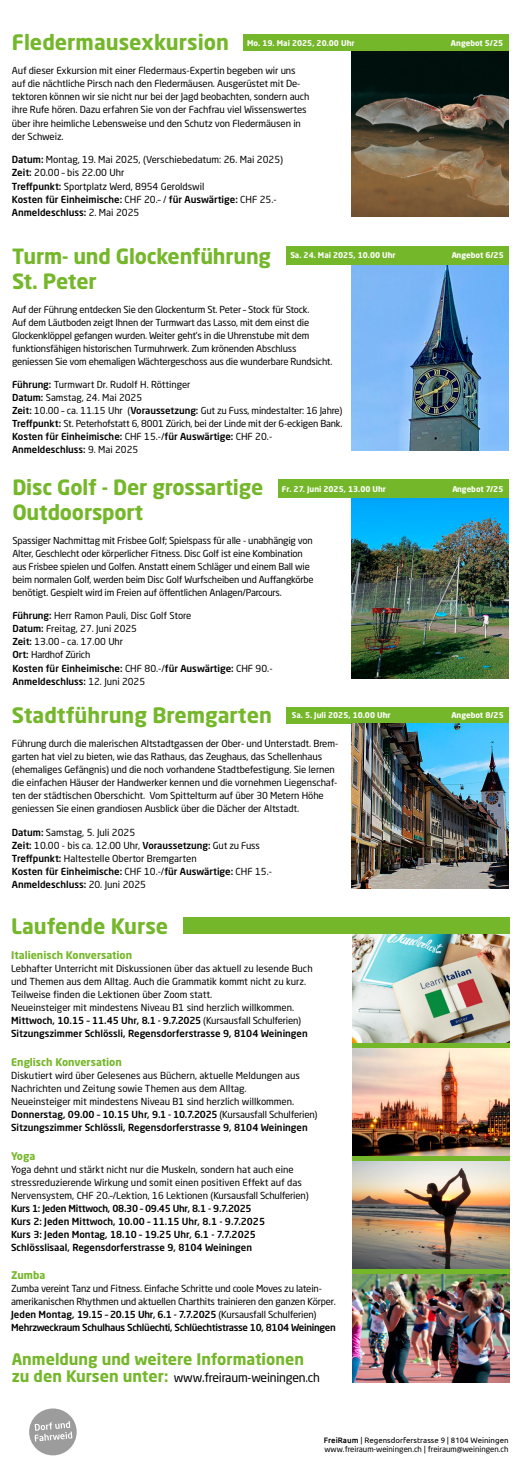
<style>
.page{position:relative;width:521px;height:1474px;background:#fff}
.page>*{position:absolute;margin:0;border:0;box-sizing:border-box;transform-origin:0 0}
.t1{font:700 21px "Neo Sans Std";color:#75b72a}
.t2{font:700 20.82px/24.9px "Neo Sans Std";letter-spacing:-.01em;color:#75b72a}
.t3{font:700 15.75px "Neo Sans Std";color:#75b72a}
.t4{font:12.25px "Neo Sans Std";letter-spacing:-.02em;color:#000}
.t5{font:700 10.5px "Neo Sans Std";color:#75b72a}
.t6{font:9.62px/13.1px "Neo Sans Std";letter-spacing:-.01em;color:#000}
.t7{font:500 9.62px/13px "Neo Sans Std";color:#000}
.t8{font:9.54px/13px "Neo Sans Std";letter-spacing:-.02em;color:#000}
.t9{font:9.54px/13px "Neo Sans Std";color:#000}
.t10{font:500 9.54px "Neo Sans Std";color:#000}
.t11{font:700 7.88px "Neo Sans Std";color:#fff}
.t12{font:7.88px "Neo Sans Std";color:#000}
.t13{font:7.88px "Ubuntu";color:#000}
.s1{font-weight:500}
.s2{font-weight:400}
.s3{font-weight:500;font-size:9.54px}
.s4{font-size:9.54px}
.s5{font-weight:700;font-size:15.75px;color:#75b72a}
.s6{font-family:"Ubuntu"}
</style>
<div class="page">
<img style="left:352px;top:1160px;width:157px;height:109px">
<img style="left:352px;top:1047px;width:157px;height:108px">
<img style="left:351px;top:498px;width:157px;height:180px">
<div style="left:278px;top:479px;width:230px;height:19px;background:#75b72a"></div>
<div style="left:352px;top:1042px;width:157px;height:5px;background:#75b72a"></div>
<div style="left:352px;top:1155px;width:157px;height:5px;background:#75b72a"></div>
<div style="left:29px;top:1408px;width:48px;height:47px;background:#9c9c9c;border-radius:50%"></div>
<svg style="left:34px;top:1421px;width:38px;height:20px"></svg>
<div style="left:286px;top:707px;width:222px;height:16px;background:#75b72a"></div>
<img style="left:351px;top:723px;width:157px;height:166px">
<img style="left:352px;top:933px;width:157px;height:109px">
<div style="left:183px;top:917px;width:326px;height:16px;background:#75b72a"></div>
<img style="left:352px;top:1274px;width:157px;height:108px">
<div style="left:352px;top:1269px;width:157px;height:5px;background:#75b72a"></div>
<img style="left:352px;top:51px;width:157px;height:166px">
<div style="left:243px;top:34px;width:266px;height:17px;background:#75b72a"></div>
<img style="left:352px;top:265px;width:157px;height:186px">
<div style="left:286px;top:246px;width:223px;height:19px;background:#75b72a"></div>
<h1 class="t1" style="left:12px;top:29px;width:219px">Fledermausexkursion</h1>
<p class="t6" style="left:12px;top:64px;width:299px">Auf dieser Exkursion mit einer Fledermaus-Expertin begeben wir uns auf die nächtliche Pirsch nach den Fledermäusen. Ausgerüstet mit De&shy;tektoren können wir sie nicht nur bei der Jagd beobachten, sondern auch ihre Rufe hören. Dazu erfahren Sie von der Fachfrau viel Wissenswertes über ihre heimliche Lebensweise und den Schutz von Fledermäusen in der Schweiz.</p>
<p class="t6" style="left:12px;top:153px;width:273px"><span class="s1">Datum:</span> Montag, 19. Mai 2025, (Verschiebedatum: 26. Mai 2025)<br><span class="s1">Zeit:</span> 20.00 – bis 22.00 Uhr<br><span class="s1">Treffpunkt:</span> Sportplatz Werd, 8954 Geroldswil<br><span class="s1">Kosten für Einheimische:</span> CHF 20.– / <span class="s1">für Auswärtige:</span> CHF 25.- <span class="s1">Anmeldeschluss:</span> 2. Mai 2025</p>
<p class="t11" style="left:247px;top:38px;width:109px">Mo. 19. Mai 2025, 20.00 Uhr</p>
<p class="t11" style="left:451px;top:38px;width:54px">Angebot 5/25</p>
<h2 class="t2" style="left:12px;top:243px;width:260px">Turm- und Glockenführung<br>St. Peter</h2>
<p class="t8" style="left:12px;top:302px;width:322px">Auf der Führung entdecken Sie den Glockenturm St. Peter – Stock für Stock.<br>Auf dem Läutboden zeigt Ihnen der Turmwart das Lasso, mit dem einst die Glockenklöppel gefangen wurden. Weiter geht’s in die Uhrenstube mit dem funktionsfähigen historischen Turmuhrwerk. Zum krönenden Abschluss geniessen Sie vom ehemaligen Wächtergeschoss aus die wunderbare Rundsicht.</p>
<p class="t8" style="left:12px;top:378px;width:332px"><span class="s1">Führung:</span> Turmwart Dr. Rudolf H. Röttinger<br><span class="s1">Datum:</span> Samstag, 24. Mai 2025<br><span class="s1">Zeit:</span> 10.00 – ca. 11.15 Uhr (<span class="s1">Voraussetzung:</span> Gut zu Fuss, mindestalter: 16 Jahre)<br><span class="s1">Treffpunkt:</span> St. Peterhofstatt 6, 8001 Zürich, bei der Linde mit der 6-eckigen Bank.</p>
<p class="t7" style="left:12px;top:430px;width:262px">Kosten für Einheimische: <span class="s2">CHF 15.-/</span>für Auswärtige: <span class="s2">CHF 20.-</span></p>
<p class="t10" style="left:12px;top:444px;width:128px">Anmeldeschluss: <span class="s2">9. Mai 2025</span></p>
<p class="t11" style="left:290px;top:250px;width:107px">Sa. 24. Mai 2025, 10.00 Uhr</p>
<p class="t11" style="left:452px;top:250px;width:53px">Angebot 6/25</p>
<h2 class="t2" style="left:12px;top:474px;width:252px">Disc Golf - Der grossartige<br>Outdoorsport</h2>
<p class="t8" style="left:12px;top:533px;width:303px">Spassiger Nachmittag mit Frisbee Golf; Spielspass für alle - unabhängig von Alter, Geschlecht oder körperlicher Fitness. Disc Golf ist eine Kombination aus Frisbee spielen und Golfen. Anstatt einem Schläger und einem Ball wie beim normalen Golf, werden beim Disc Golf Wurfscheiben und Auffangkörbe benötigt. Gespielt wird im Freien auf öffentlichen Anlagen/Parcours.</p>
<p class="t9" style="left:12px;top:609px;width:181px"><span class="s1">Führung:</span> Herr Ramon Pauli, Disc Golf Store<br><span class="s1">Datum:</span> Freitag, 27. Juni 2025<br><span class="s1">Zeit:</span> 13.00 – ca. 17.00 Uhr<br><span class="s1">Ort:</span> Hardhof Zürich</p>
<p class="t7" style="left:12px;top:661px;width:262px">Kosten für Einheimische: <span class="s2">CHF 80.-/</span>für Auswärtige: <span class="s2">CHF 90.-</span></p>
<p class="t10" style="left:12px;top:675px;width:134px">Anmeldeschluss: <span class="s2">12. Juni 2025</span></p>
<p class="t11" style="left:282px;top:484px;width:106px">Fr. 27. Juni 2025, 13.00 Uhr</p>
<p class="t11" style="left:452px;top:484px;width:52px">Angebot 7/25</p>
<h1 class="t1" style="left:12px;top:701px;width:262px">Stadtführung Bremgarten</h1>
<p class="t6" style="left:12px;top:736px;width:328px">Führung durch die malerischen Altstadtgassen der Ober- und Unterstadt. Brem&shy;garten hat viel zu bieten, wie das Rathaus, das Zeughaus, das Schellenhaus (ehemaliges Gefängnis) und die noch vorhandene Stadtbefestigung. Sie lernen die einfachen Häuser der Handwerker kennen und die vornehmen Liegenschaf&shy;ten der städtischen Oberschicht. Vom Spittelturm auf über 30 Metern Höhe geniessen Sie einen grandiosen Ausblick über die Dächer der Altstadt.</p>
<p class="t6" style="left:12px;top:825px;width:262px"><span class="s1">Datum:</span> Samstag, 5. Juli 2025<br><span class="s1">Zeit:</span> 10.00 - bis ca. 12.00 Uhr, <span class="s3">Voraussetzung:</span> <span class="s4">Gut zu Fuss </span><span class="s1">Treffpunkt:</span> Haltestelle Obertor Bremgarten<br><span class="s1">Kosten für Einheimische:</span> CHF 10.-/<span class="s1">für Auswärtige:</span> CHF 15.- <span class="s1">Anmeldeschluss:</span> 20. Juni 2025</p>
<p class="t11" style="left:292px;top:710px;width:100px">Sa. 5. Juli 2025, 10.00 Uhr</p>
<p class="t11" style="left:451px;top:710px;width:54px">Angebot 8/25</p>
<h1 class="t1" style="left:11px;top:912px;width:159px">Laufende Kurse</h1>
<p class="t5" style="left:11px;top:948px;width:123px">Italienisch Konversation</p>
<p class="t6" style="left:11px;top:962px;width:303px">Lebhafter Unterricht mit Diskussionen über das aktuell zu lesende Buch und Themen aus dem Alltag. Auch die Grammatik kommt nicht zu kurz.<br>Teilweise finden die Lektionen über Zoom statt.<br>Neueinsteiger mit mindestens Niveau B1 sind herzlich willkommen.<br><span class="s1">Mittwoch, 10.15 – 11.45 Uhr, 8.1 - 9.7.2025</span> (Kursausfall Schulferien)<br><span class="s1">Sitzungszimmer Schlössli, Regensdorferstrasse 9, 8104 Weiningen</span></p>
<p class="t5" style="left:11px;top:1055px;width:112px">Englisch Konversation</p>
<p class="t6" style="left:11px;top:1068px;width:308px">Diskutiert wird über Gelesenes aus Büchern, aktuelle Meldungen aus Nachrichten und Zeitung sowie Themen aus dem Alltag.<br>Neueinsteiger mit mindestens Niveau B1 sind herzlich willkommen.<br><span class="s1">Donnerstag, 09.00 – 10.15 Uhr, 9.1 - 10.7.2025</span> (Kursausfall Schulferien)<br><span class="s1">Sitzungszimmer Schlössli, Regensdorferstrasse 9, 8104 Weiningen</span></p>
<p class="t5" style="left:11px;top:1149px;width:26px">Yoga</p>
<p class="t6" style="left:11px;top:1162px;width:299px">Yoga dehnt und stärkt nicht nur die Muskeln, sondern hat auch eine stressreduzierende Wirkung und somit einen positiven Effekt auf das<br>Nervensystem, CHF 20.–/Lektion, 16 Lektionen (Kursausfall Schulferien)</p>
<p class="t7" style="left:11px;top:1201px;width:255px">Kurs 1: Jeden Mittwoch, 08.30 – 09.45 Uhr, 8.1 - 9.7.2025<br>Kurs 2: Jeden Mittwoch, 10.00 – 11.15 Uhr, 8.1 - 9.7.2025<br>Kurs 3: Jeden Montag, 18.10 – 19.25 Uhr, 6.1 - 7.7.2025<br>Schlösslisaal, Regensdorferstrasse 9, 8104 Weiningen</p>
<p class="t5" style="left:11px;top:1268px;width:36px">Zumba</p>
<p class="t6" style="left:11px;top:1282px;width:326px">Zumba vereint Tanz und Fitness. Einfache Schritte und coole Moves zu latein&shy;amerikanischen Rhythmen und aktuellen Charthits trainieren den ganzen Körper.<br><span class="s1">Jeden Montag, 19.15 – 20.15 Uhr, 6.1 - 7.7.2025</span> (Kursausfall Schulferien)<br><span class="s1">Mehrzweckraum Schulhaus Schlüechti, Schlüechtistrasse 10, 8104 Weiningen</span></p>
<h3 class="t3" style="left:12px;top:1349px;width:294px">Anmeldung und weitere Informationen</h3>
<p class="t4" style="left:12px;top:1370px;width:309px"><span class="s5">zu den Kursen unter:</span> www.freiraum-weiningen.ch</p>
<p class="t13" style="left:324px;top:1435px;width:186px"><span class="s1">FreiRaum</span> | Regensdorferstrasse 9 | 8104 Weiningen</p>
<p class="t12" style="left:324px;top:1444px;width:186px">www.freiraum-weiningen.ch <span class="s6">|</span> freiraum@weiningen.ch</p>
</div>
